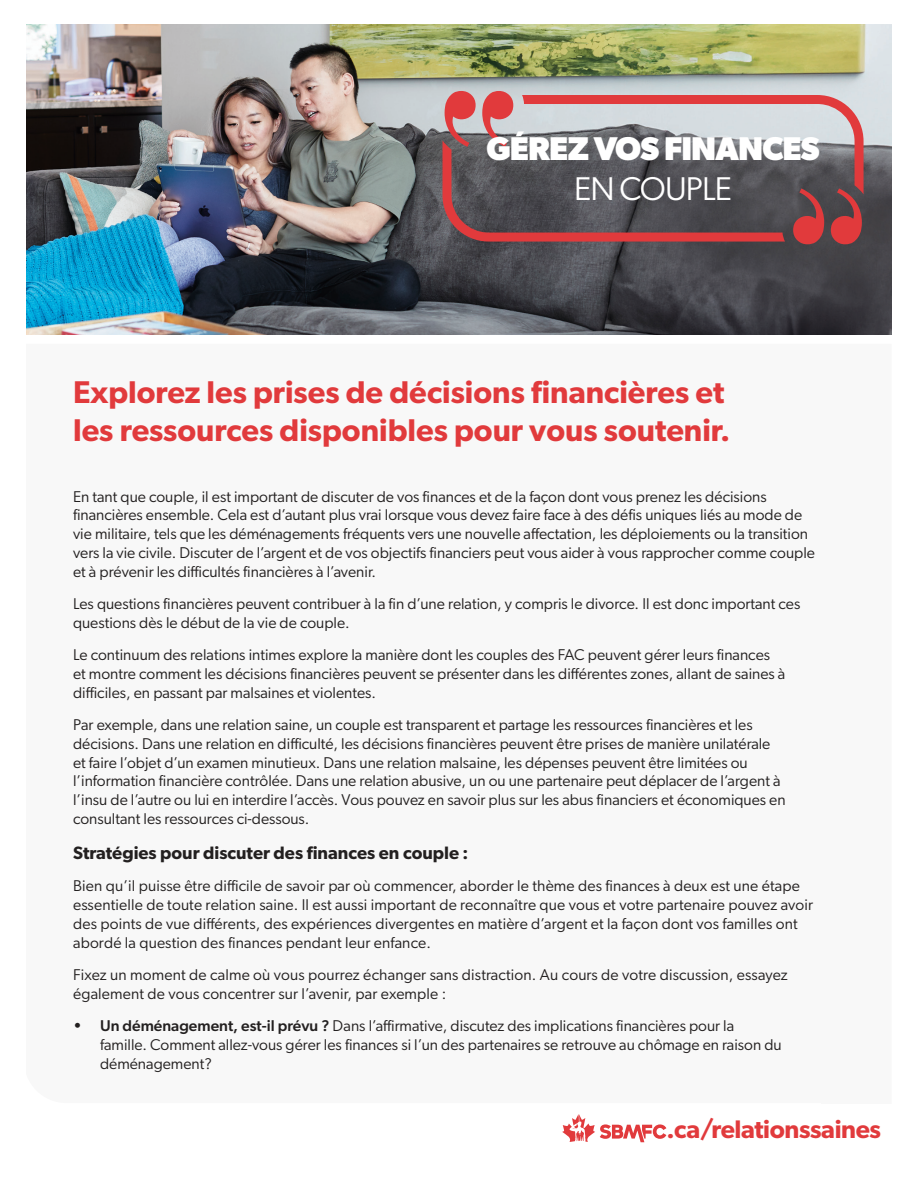
<style>
.page{position:relative;width:918px;height:1188px;background:#fff}
.page>*{position:absolute;margin:0;border:0;box-sizing:border-box;transform-origin:0 0}
.t1{font:700 33px/39.6px "Gibson";letter-spacing:-.025em;color:#fff;text-align:center}
.t2{font:600 31.5px/37.8px "Gibson";color:#e13a3c}
.t3{font:600 25.5px "Gibson";letter-spacing:-.015em;color:#e13a3c}
.t4{font:600 18px "Gibson";color:#232020}
.t5{font:15.6px/18.8px "Gibson";color:#232020}
.s1{font-weight:400}
.s2{font-weight:500}
</style>
<div class="page">
<img style="left:26px;top:25px;width:866px;height:310px">
<svg style="left:562px;top:1114px;width:104px;height:28px"></svg>
<svg style="left:443px;top:91px;width:421px;height:153px;background:#886d71"></svg>
<p class="t1" style="left:486px;top:128px;width:335px">GÉREZ VOS FINANCES<br><span class="s1">EN COUPLE</span></p>
<p class="t2" style="left:73px;top:373px;width:659px">Explorez les prises de décisions financières et les ressources disponibles pour vous soutenir.</p>
<p class="t5" style="left:73px;top:487px;width:743px">En tant que couple, il est important de discuter de vos finances et de la façon dont vous prenez les décisions financières ensemble. Cela est d’autant plus vrai lorsque vous devez faire face à des défis uniques liés au mode de vie militaire, tels que les déménagements fréquents vers une nouvelle affectation, les déploiements ou la transition vers la vie civile. Discuter de l’argent et de vos objectifs financiers peut vous aider à vous rapprocher comme couple et à prévenir les difficultés financières à l’avenir.</p>
<p class="t5" style="left:73px;top:594px;width:729px">Les questions financières peuvent contribuer à la fin d’une relation, y compris le divorce. Il est donc important ces questions dès le début de la vie de couple.</p>
<p class="t5" style="left:73px;top:645px;width:714px">Le continuum des relations intimes explore la manière dont les couples des FAC peuvent gérer leurs finances et montre comment les décisions financières peuvent se présenter dans les différentes zones, allant de saines à difficiles, en passant par malsaines et violentes.</p>
<p class="t5" style="left:73px;top:715px;width:714px">Par exemple, dans une relation saine, un couple est transparent et partage les ressources financières et les décisions. Dans une relation en difficulté, les décisions financières peuvent être prises de manière unilatérale et faire l’objet d’un examen minutieux. Dans une relation malsaine, les dépenses peuvent être limitées ou l’information financière contrôlée. Dans une relation abusive, un ou une partenaire peut déplacer de l’argent à l’insu de l’autre ou lui en interdire l’accès. Vous pouvez en savoir plus sur les abus financiers et économiques en consultant les ressources ci-dessous.</p>
<p class="t4" style="left:73px;top:842px;width:397px">Stratégies pour discuter des finances en couple :</p>
<p class="t5" style="left:73px;top:876px;width:741px">Bien qu’il puisse être difficile de savoir par où commencer, aborder le thème des finances à deux est une étape essentielle de toute relation saine. Il est aussi important de reconnaître que vous et votre partenaire pouvez avoir des points de vue différents, des expériences divergentes en matière d’argent et la façon dont vos familles ont abordé la question des finances pendant leur enfance.</p>
<p class="t5" style="left:73px;top:965px;width:716px">Fixez un moment de calme où vous pourrez échanger sans distraction. Au cours de votre discussion, essayez également de vous concentrer sur l’avenir, par exemple :</p>
<p class="t5" style="left:100px;top:1016px;width:683px;text-indent:-27px"><span class="s2">• Un déménagement, est-il prévu ?</span> Dans l’affirmative, discutez des implications financières pour la famille. Comment allez-vous gérer les finances si l’un des partenaires se retrouve au chômage en raison du déménagement?</p>
<p class="t3" style="left:667px;top:1114px;width:216px">.ca/relationssaines</p>
</div>
